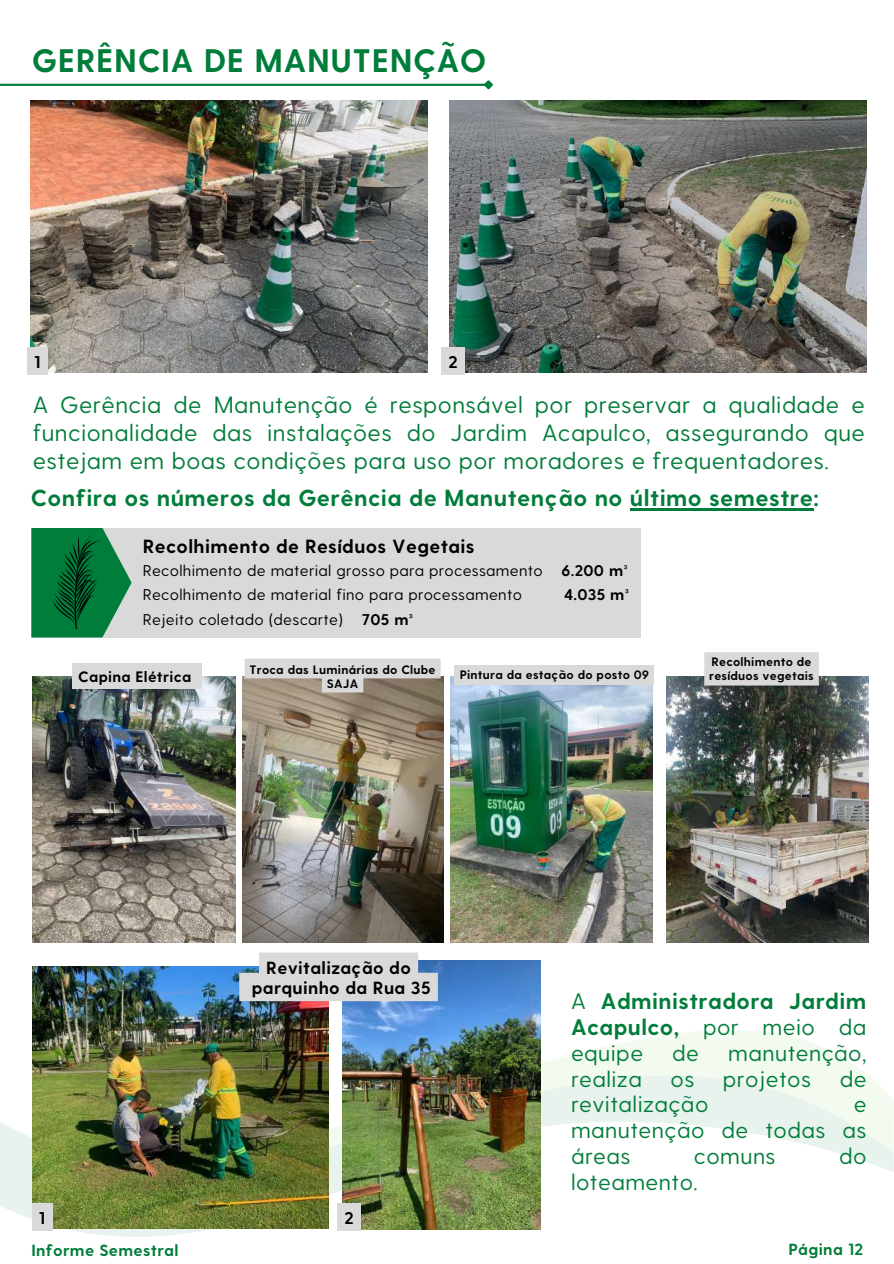
<style>
.page{position:relative;width:894px;height:1264px;background:#fff}
.page>*{position:absolute;margin:0;border:0;box-sizing:border-box;transform-origin:0 0}
.t1{font:700 32.55px "Greycliff CF";letter-spacing:.02em;color:#007d3a}
.t2{font:23.55px/28.2px "Greycliff CF";letter-spacing:.02em;color:#007d3a;text-align:justify}
.t3{font:700 23.25px "Greycliff CF";letter-spacing:.02em;color:#007d3a}
.t4{font:22.5px/25.8px "Greycliff CF";letter-spacing:.02em;color:#007d3a;text-align:justify}
.t5{font:700 22.5px/25.8px "Greycliff CF";letter-spacing:.02em;color:#007d3a;text-align:justify}
.t6{font:700 19.05px "Greycliff CF";letter-spacing:.02em;color:#000}
.t7{font:700 17.55px/20.2px "Greycliff CF";letter-spacing:.02em;color:#000;text-align:center}
.t8{font:700 16.95px "Greycliff CF";color:#000}
.t9{font:700 16.2px "Greycliff CF";letter-spacing:.02em;color:#007d3a}
.t10{font:15.6px "Greycliff CF";letter-spacing:.02em;color:#000}
.t11{font:700 15.6px "Greycliff CF";color:#000}
.t12{font:700 15px "Greycliff CF";letter-spacing:.02em;color:#000}
.t13{font:700 12.3px/14.1px "Greycliff CF";letter-spacing:.02em;color:#000;text-align:center}
.t14{font:700 12.15px/14.2px "Greycliff CF";letter-spacing:.02em;color:#000}
.s1{font-weight:700}
.s2{font-weight:400}
</style>
<div class="page">
<hr style="left:0;top:84px;width:485px;height:2px;background:#007d3a">
<svg style="left:482px;top:80px;width:11px;height:10px"></svg>
<img style="left:33px;top:676px;width:202px;height:266px">
<img style="left:31px;top:101px;width:396px;height:272px">
<img style="left:449px;top:101px;width:417px;height:272px">
<div style="left:31px;top:528px;width:609px;height:109px;background:#d9d9d9"></div>
<svg style="left:31px;top:528px;width:101px;height:109px;background:#20814d"></svg>
<img style="left:243px;top:676px;width:200px;height:266px">
<img style="left:450px;top:676px;width:202px;height:266px">
<svg style="left:244px;top:658px;width:196px;height:34px;background:#c3bfb9"></svg>
<div style="left:454px;top:665px;width:199px;height:19px;background:#d9d9d9"></div>
<svg style="left:0;top:1029px;width:541px;height:208px"></svg>
<svg style="left:329px;top:1029px;width:564px;height:155px"></svg>
<img style="left:666px;top:676px;width:202px;height:266px">
<img style="left:33px;top:966px;width:296px;height:262px">
<img style="left:342px;top:960px;width:198px;height:269px">
<hr style="left:629px;top:508px;width:184px;height:2px;background:#007d3a">
<div style="left:72px;top:663px;width:130px;height:25px;background:#d9d9d9"></div>
<div style="left:704px;top:652px;width:114px;height:33px;background:#d9d9d9"></div>
<svg style="left:239px;top:952px;width:199px;height:49px;background:#d4d6d9"></svg>
<div style="left:27px;top:347px;width:21px;height:27px;background:#d9d9d9"></div>
<div style="left:441px;top:347px;width:23px;height:27px;background:#d9d9d9"></div>
<div style="left:337px;top:1202px;width:24px;height:28px;background:#d9d9d9"></div>
<div style="left:32px;top:1202px;width:20px;height:28px;background:#d9d9d9"></div>
<h1 class="t1" style="left:32px;top:39px;width:456px">GERÊNCIA DE MANUTENÇÃO</h1>
<p class="t8" style="left:34px;top:351px;width:8px">1</p>
<p class="t8" style="left:448px;top:351px;width:11px">2</p>
<p class="t2" style="left:33px;top:389px;width:833px">A Gerência de Manutenção é responsável por preservar a qualidade e funcionalidade das instalações do Jardim Acapulco, assegurando que estejam em boas condições para uso por moradores e frequentadores.</p>
<p class="t3" style="left:31px;top:482px;width:789px">Confira os números da Gerência de Manutenção no último semestre:</p>
<p class="t6" style="left:143px;top:533px;width:333px">Recolhimento de Resíduos Vegetais</p>
<p class="t10" style="left:143px;top:560px;width:486px">Recolhimento de material grosso para processamento <span class="s1">6.200 m³</span></p>
<p class="t10" style="left:143px;top:584px;width:380px">Recolhimento de material fino para processamento</p>
<p class="t11" style="left:564px;top:584px;width:66px">4.035 m³</p>
<p class="t10" style="left:143px;top:609px;width:272px">Rejeito coletado (descarte) <span class="s1">705 m³</span></p>
<p class="t12" style="left:78px;top:667px;width:114px">Capina Elétrica</p>
<p class="t13" style="left:249px;top:661px;width:187px">Troca das Luminárias do Clube<br>SAJA</p>
<p class="t14" style="left:459px;top:667px;width:191px">Pintura da estação do posto 09</p>
<p class="t14" style="left:709px;top:653px;width:106px">Recolhimento de resíduos vegetais</p>
<p class="t7" style="left:252px;top:956px;width:180px">Revitalização do parquinho da Rua 35</p>
<p class="t8" style="left:39px;top:1206px;width:8px">1</p>
<p class="t8" style="left:344px;top:1206px;width:11px">2</p>
<p class="t5" style="left:571px;top:986px;width:297px"><span class="s2">A</span> Administradora Jardim Acapulco, <span class="s2">por meio da equipe</span></p>
<p class="t4" style="left:672px;top:1038px;width:28px">de</p>
<p class="t4" style="left:728px;top:1038px;width:140px">manutenção,</p>
<p class="t4" style="left:571px;top:1064px;width:72px">realiza</p>
<p class="t4" style="left:670px;top:1064px;width:25px">os</p>
<p class="t4" style="left:722px;top:1064px;width:90px">projetos</p>
<p class="t4" style="left:839px;top:1064px;width:28px">de</p>
<p class="t4" style="left:571px;top:1090px;width:139px">revitalização</p>
<p class="t4" style="left:571px;top:1090px;width:297px;text-indent:282px">e manutenção de todas as áreas</p>
<p class="t4" style="left:693px;top:1141px;width:83px">comuns</p>
<p class="t4" style="left:838px;top:1141px;width:29px">do</p>
<p class="t4" style="left:571px;top:1167px;width:128px">loteamento.</p>
<p class="t9" style="left:31px;top:1239px;width:149px">Informe Semestral</p>
<p class="t9" style="left:788px;top:1238px;width:76px">Página 12</p>
</div>
